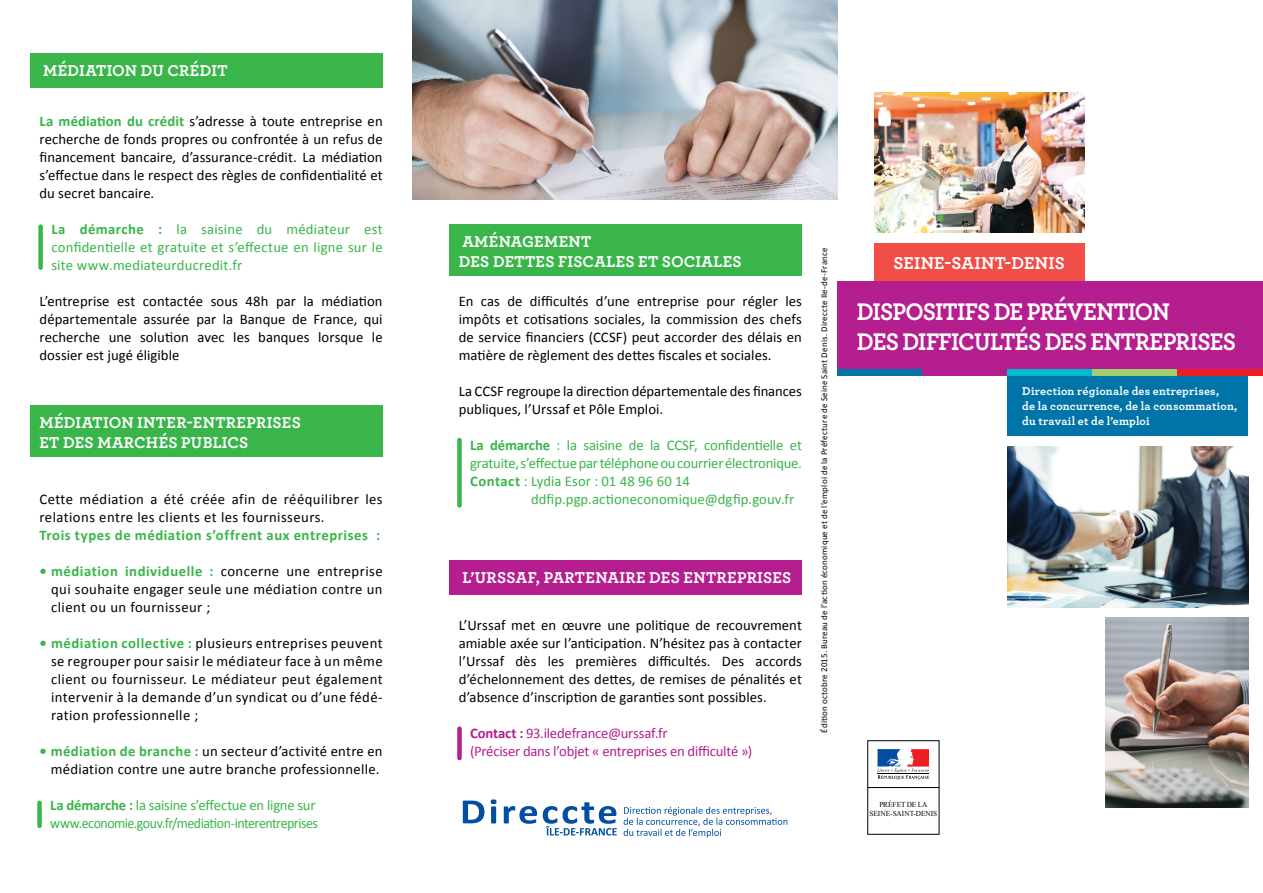
<style>
.page{position:relative;width:1263px;height:893px;background:#fff}
.page>*{position:absolute;margin:0;border:0;box-sizing:border-box;transform-origin:0 0}
.t1{font:700 25.2px/30.3px "Archer Pro";letter-spacing:-.03em;color:#fff;scale:.95 1}
.t2{font:700 18px "Archer Pro";letter-spacing:.02em;color:#fff}
.t3{font:700 16.5px/19.5px "Archer Pro";letter-spacing:.02em;color:#fff}
.t4{font:14.7px/18px "Calibri";letter-spacing:.01em;color:#000;text-align:justify}
.t5{font:14.7px/18px "Calibri";letter-spacing:-.015em;color:#39b54a;text-align:justify}
.t6{font:14.7px/18px "Calibri";letter-spacing:-.035em;color:#39b54a}
.t7{font:14.7px/18px "Calibri";letter-spacing:.03em;color:#000}
.t8{font:14.7px/18px "Calibri";letter-spacing:-.015em;color:#b41e8e}
.t9{font:14.7px "Calibri";letter-spacing:.005em;color:#39b54a}
.t10{font:700 14.7px "Calibri";letter-spacing:.035em;color:#39b54a}
.t11{font:700 12px/15px "Archer Pro";letter-spacing:.01em;color:#fff}
.t12{font:9px "Calibri";letter-spacing:.02em;color:#000}
.t13{font:7.5px/9.1px "Times New Roman";letter-spacing:-.005em;color:#000;text-align:center}
.s1{font-weight:700;color:#39b54a}
.s2{font-weight:700}
</style>
<div class="page">
<div style="left:1008px;top:376px;width:240px;height:60px;background:#0074a8"></div>
<div style="left:838px;top:281px;width:425px;height:88px;background:#b41e8e"></div>
<div style="left:874px;top:243px;width:210px;height:38px;background:#f04e46"></div>
<div style="left:838px;top:369px;width:85px;height:7px;background:#0074a8"></div>
<div style="left:923px;top:369px;width:85px;height:7px;background:#b41e8e"></div>
<div style="left:1008px;top:369px;width:85px;height:7px;background:#00bbce"></div>
<div style="left:1093px;top:369px;width:85px;height:7px;background:#a2d06d"></div>
<div style="left:1178px;top:369px;width:85px;height:7px;background:#ed1d24"></div>
<img style="left:1105px;top:618px;width:143px;height:189px">
<img style="left:1008px;top:446px;width:240px;height:161px">
<img style="left:874px;top:93px;width:210px;height:140px">
<hr style="left:868px;top:787px;width:71px;height:1px;background:#000">
<svg style="left:877px;top:749px;width:52px;height:30px"></svg>
<svg style="left:463px;top:801px;width:21px;height:22px"></svg>
<svg style="left:491px;top:799px;width:5px;height:24px"></svg>
<svg style="left:504px;top:806px;width:33px;height:18px"></svg>
<svg style="left:543px;top:802px;width:74px;height:34px"></svg>
<svg style="left:624px;top:807px;width:163px;height:31px"></svg>
<div style="left:30px;top:53px;width:353px;height:34px;background:#39b54a"></div>
<div style="left:449px;top:224px;width:353px;height:51px;background:#39b54a"></div>
<div style="left:30px;top:405px;width:353px;height:51px;background:#39b54a"></div>
<div style="left:449px;top:560px;width:353px;height:34px;background:#b41e8e"></div>
<img style="left:412px;top:0;width:426px;height:200px">
<div style="left:457px;top:440px;width:5px;height:65px;background:#39b54a"></div>
<div style="left:38px;top:227px;width:5px;height:41px;background:#39b54a"></div>
<div style="left:457px;top:729px;width:5px;height:29px;background:#b41e8e"></div>
<div style="left:37px;top:803px;width:5px;height:23px;background:#39b54a"></div>
<p class="t3" style="left:43px;top:60px;width:186px">MÉDIATION DU CRÉDIT</p>
<p class="t4" style="left:40px;top:111px;width:345px"><span class="s1">La médiation du crédit</span> s’adresse à toute entreprise en recherche de fonds propres ou confrontée à un refus de financement bancaire, d’assurance-crédit. La médiation s’effectue dans le respect des règles de confidentialité et du secret bancaire.</p>
<p class="t5" style="left:51px;top:219px;width:333px"><span class="s2">La démarche :</span> la saisine du médiateur est confidentielle et gratuite et s’effectue en ligne sur le site www.mediateurducredit.fr</p>
<p class="t4" style="left:40px;top:291px;width:345px">L’entreprise est contactée sous 48h par la médiation départementale assurée par la Banque de France, qui recherche une solution avec les banques lorsque le dossier est jugé éligible</p>
<p class="t3" style="left:40px;top:412px;width:263px">MÉDIATION INTER-ENTREPRISES<br>ET DES MARCHÉS PUBLICS</p>
<p class="t7" style="left:40px;top:489px;width:345px">Cette médiation a été créée afin de rééquilibrer les relations entre les clients et les fournisseurs.</p>
<p class="t10" style="left:40px;top:526px;width:342px">Trois types de médiation s’offrent aux entreprises :</p>
<p class="t4" style="left:51px;top:561px;width:333px;text-indent:-12px"><span class="s1">• médiation individuelle :</span> concerne une entreprise qui souhaite engager seule une médiation contre un client ou un fournisseur ;</p>
<p class="t4" style="left:51px;top:633px;width:333px;text-indent:-12px"><span class="s1">• médiation collective :</span> plusieurs entreprises peuvent se regrouper pour saisir le médiateur face à un même client ou fournisseur. Le médiateur peut également intervenir à la demande d’un syndicat ou d’une fédé&shy;ration professionnelle ;</p>
<p class="t4" style="left:40px;top:741px;width:345px;text-align:center"><span class="s1">• médiation de branche :</span> un secteur d’activité entre en médiation contre une autre branche professionnelle.</p>
<p class="t6" style="left:50px;top:795px;width:269px"><span class="s2">La démarche :</span> la saisine s’effectue en ligne sur www.economie.gouv.fr/mediation-interentreprises</p>
<p class="t3" style="left:459px;top:231px;width:284px">AMÉNAGEMENT<br>DES DETTES FISCALES ET SOCIALES</p>
<p class="t4" style="left:459px;top:291px;width:345px">En cas de difficultés d’une entreprise pour régler les impôts et cotisations sociales, la commission des chefs de service financiers (CCSF) peut accorder des délais en matière de règlement des dettes fiscales et sociales.</p>
<p class="t4" style="left:459px;top:381px;width:345px">La CCSF regroupe la direction départementale des finances publiques, l’Urssaf et Pôle Emploi.</p>
<p class="t5" style="left:470px;top:435px;width:333px"><span class="s2">La démarche</span> : la saisine de la CCSF, confidentielle et</p>
<p class="t5" style="left:470px;top:453px;width:333px">gratuite, s’effectue par téléphone ou courrier électronique.</p>
<p class="t9" style="left:470px;top:472px;width:221px"><span class="s2">Contact</span> : Lydia Esor : 01 48 96 60 14</p>
<p class="t9" style="left:531px;top:490px;width:265px">ddfip.pgp.actioneconomique@dgfip.gouv.fr</p>
<p class="t3" style="left:462px;top:566px;width:330px">L’URSSAF, PARTENAIRE DES ENTREPRISES</p>
<p class="t4" style="left:459px;top:615px;width:345px">L’Urssaf met en œuvre une politique de recouvrement amiable axée sur l’anticipation. N’hésitez pas à contacter l’Urssaf dès les premières difficultés. Des accords d’échelonnement des dettes, de remises de pénalités et d’absence d’inscription de garanties sont possibles.</p>
<p class="t8" style="left:470px;top:723px;width:283px"><span class="s2">Contact :</span> 93.iledefrance@urssaf.fr<br>(Préciser dans l’objet « entreprises en difficulté »)</p>
<p class="t12" style="left:818px;top:733px;width:487px;rotate:-90deg">Édition octobre 2015. Bureau de l’action économique et de l’emploi de la Préfecture de Seine Saint Denis. Direccte Ile-de-France</p>
<p class="t2" style="left:893px;top:249px;width:173px">SEINE-SAINT-DENIS</p>
<h1 class="t1" style="left:857px;top:295px;width:401px">DISPOSITIFS DE PRÉVENTION<br>DES DIFFICULTÉS DES ENTREPRISES</h1>
<p class="t11" style="left:1022px;top:383px;width:217px">DIRECTION RÉGIONALE DES ENTREPRISES,<br>DE LA CONCURRENCE, DE LA CONSOMMATION,<br>DU TRAVAIL ET DE L’EMPLOI</p>
<p class="t13" style="left:870px;top:800px;width:69px">PRÉFET DE LA<br>SEINE-SAINT-DENIS</p>
</div>
